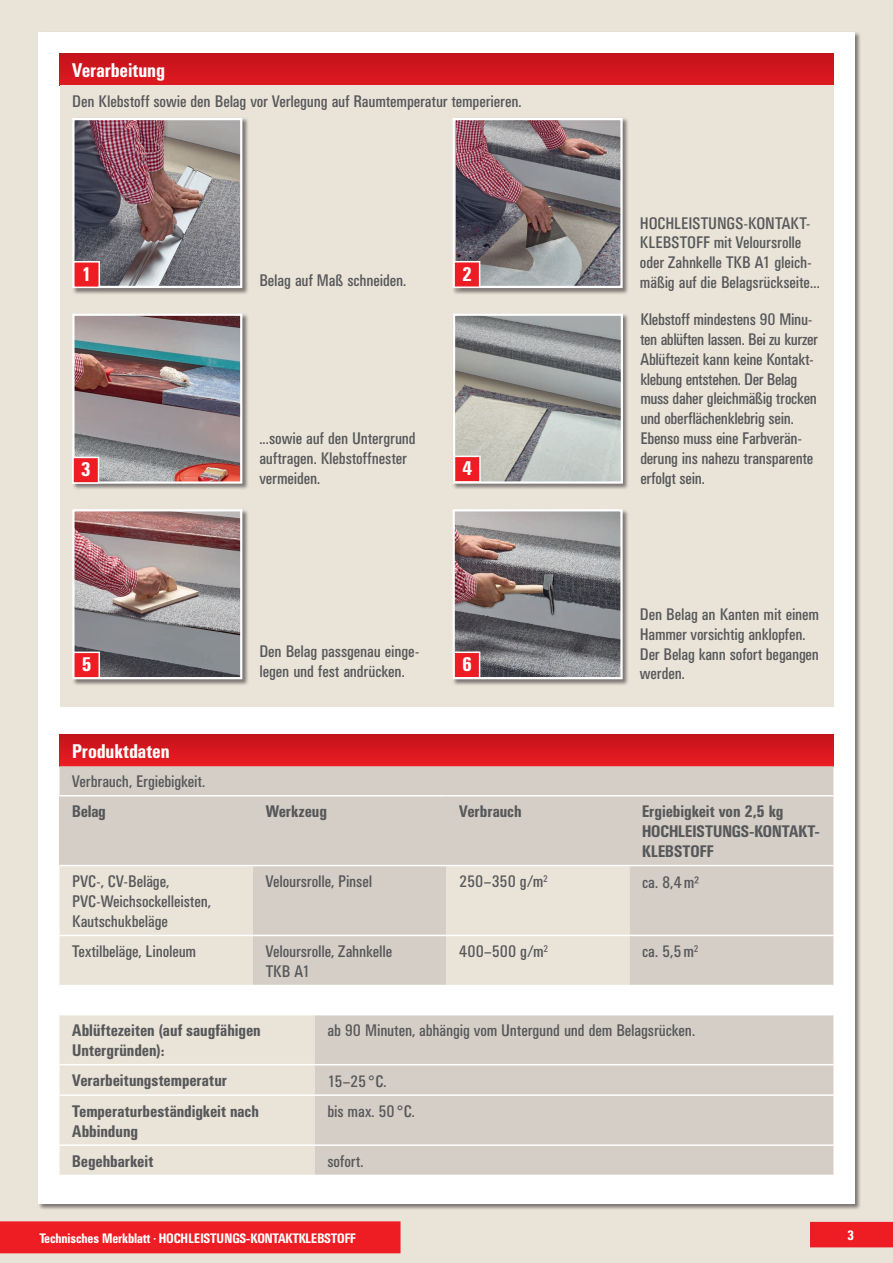
<style>
.page{position:relative;width:893px;height:1263px;background:#e9e3d8}
.page>*{position:absolute;margin:0;border:0;box-sizing:border-box;transform-origin:0 0}
.t1{font:500 condensed 19.5px "UN11";letter-spacing:.005em;color:#fff}
.t2{font:condensed 16.5px/19.8px "UN11";color:#57585a}
.t3{font:500 condensed 16.5px/19.8px "UN11";letter-spacing:.01em;color:#57585a}
.t4{font:500 condensed 13.5px "UN11";color:#fff}
.s1{font-family:"Univers"}
</style>
<div class="page">
<div style="left:38px;top:32px;width:817px;height:1171px;background:#fff"></div>
<div style="left:810px;top:1222px;width:83px;height:25px;background:#ee1d23"></div>
<div style="left:0;top:1221px;width:400px;height:32px;background:#ee1d23"></div>
<div style="left:60px;top:734px;width:773px;height:32px;background:linear-gradient(to bottom,#c2121a,#eb1c23)"></div>
<div style="left:60px;top:766px;width:773px;height:219px;background:#d5cec7"></div>
<div style="left:60px;top:796px;width:193px;height:69px;background:#d5cec7"></div>
<div style="left:60px;top:866px;width:193px;height:119px;background:#e9e3d8"></div>
<div style="left:446px;top:866px;width:183px;height:119px;background:#e9e3d8"></div>
<hr style="left:60px;top:795px;width:193px;height:1px;background:#fff">
<hr style="left:253px;top:795px;width:193px;height:1px;background:#fff">
<hr style="left:446px;top:795px;width:183px;height:1px;background:#fff">
<hr style="left:629px;top:795px;width:204px;height:1px;background:#fff">
<hr style="left:60px;top:865px;width:193px;height:1px;background:#fff">
<hr style="left:253px;top:865px;width:193px;height:1px;background:#fff">
<hr style="left:446px;top:865px;width:183px;height:1px;background:#fff">
<hr style="left:629px;top:865px;width:204px;height:1px;background:#fff">
<hr style="left:60px;top:935px;width:193px;height:1px;background:#fff">
<hr style="left:253px;top:935px;width:193px;height:1px;background:#fff">
<hr style="left:446px;top:935px;width:183px;height:1px;background:#fff">
<hr style="left:629px;top:935px;width:204px;height:1px;background:#fff">
<div style="left:60px;top:53px;width:773px;height:32px;background:linear-gradient(to right,#d1161e,#d1161e)"></div>
<div style="left:60px;top:85px;width:773px;height:622px;background:#e9e3d8"></div>
<div style="left:72px;top:118px;width:177px;height:177px;background:#231f20;opacity:.55"></div>
<img style="left:75px;top:121px;width:164px;height:164px">
<div style="left:72px;top:118px;width:170px;height:170px;border:2px solid #fff"></div>
<div style="left:452px;top:118px;width:177px;height:177px;background:#231f20;opacity:.55"></div>
<img style="left:457px;top:121px;width:163px;height:164px">
<div style="left:453px;top:118px;width:170px;height:170px;border:2px solid #fff"></div>
<div style="left:74px;top:262px;width:25px;height:25px;background:#ee1d23"></div>
<div style="left:73px;top:261px;width:27px;height:27px;border:2px solid #fff"></div>
<div style="left:454px;top:262px;width:26px;height:25px;background:#ee1d23"></div>
<div style="left:453px;top:261px;width:27px;height:27px;border:2px solid #fff"></div>
<div style="left:452px;top:509px;width:177px;height:177px;background:#231f20;opacity:.55"></div>
<img style="left:456px;top:512px;width:164px;height:164px">
<div style="left:453px;top:509px;width:170px;height:170px;border:2px solid #fff"></div>
<div style="left:454px;top:652px;width:26px;height:26px;background:#ee1d23"></div>
<div style="left:453px;top:651px;width:27px;height:27px;border:2px solid #fff"></div>
<div style="left:72px;top:509px;width:177px;height:177px;background:#231f20;opacity:.55"></div>
<img style="left:75px;top:512px;width:164px;height:164px">
<div style="left:72px;top:509px;width:170px;height:170px;border:2px solid #fff"></div>
<div style="left:74px;top:652px;width:25px;height:26px;background:#ee1d23"></div>
<div style="left:73px;top:652px;width:27px;height:27px;border:2px solid #fff"></div>
<div style="left:453px;top:313px;width:177px;height:177px;background:#231f20;opacity:.55"></div>
<img style="left:456px;top:317px;width:164px;height:164px">
<div style="left:453px;top:314px;width:170px;height:170px;border:2px solid #fff"></div>
<div style="left:454px;top:456px;width:26px;height:26px;background:#ee1d23"></div>
<div style="left:454px;top:456px;width:27px;height:27px;border:2px solid #fff"></div>
<div style="left:72px;top:313px;width:177px;height:177px;background:#231f20;opacity:.55"></div>
<img style="left:75px;top:317px;width:164px;height:164px">
<div style="left:72px;top:314px;width:170px;height:170px;border:2px solid #fff"></div>
<div style="left:73px;top:457px;width:26px;height:26px;background:#ee1d23"></div>
<div style="left:72px;top:457px;width:27px;height:27px;border:2px solid #fff"></div>
<div style="left:60px;top:1015px;width:255px;height:160px;background:#e9e3d8"></div>
<div style="left:315px;top:1015px;width:518px;height:160px;background:#d5cec7"></div>
<hr style="left:60px;top:1064px;width:255px;height:1px;background:#fff">
<hr style="left:315px;top:1064px;width:518px;height:1px;background:#fff">
<hr style="left:60px;top:1094px;width:255px;height:2px;background:#fff">
<hr style="left:315px;top:1094px;width:518px;height:2px;background:#fff">
<hr style="left:60px;top:1144px;width:255px;height:2px;background:#fff">
<hr style="left:315px;top:1144px;width:518px;height:2px;background:#fff">
<p class="t1" style="left:72px;top:59px;width:94px">Verarbeitung</p>
<p class="t2" style="left:72px;top:91px;width:451px">Den Klebstoff sowie den Belag vor Verlegung auf Raumtemperatur temperieren.</p>
<p class="t2" style="left:640px;top:213px;width:173px">HOCHLEISTUNGS-KONTAKT-<br>KLEBSTOFF mit Veloursrolle oder Zahnkelle TKB A1 gleich-</p>
<p class="t1" style="left:82px;top:263px;width:11px">1</p>
<p class="t1" style="left:462px;top:263px;width:11px">2</p>
<p class="t2" style="left:259px;top:270px;width:148px">Belag auf Maß schneiden.</p>
<p class="t2" style="left:640px;top:272px;width:181px">mäßig auf die Belagsrückseite...</p>
<p class="t2" style="left:259px;top:428px;width:158px">...sowie auf den Untergrund auftragen. Klebstoffnester vermeiden.</p>
<p class="t1" style="left:81px;top:458px;width:11px">3</p>
<p class="t1" style="left:462px;top:457px;width:11px">4</p>
<p class="t2" style="left:259px;top:642px;width:161px">Den Belag passgenau einge&shy;legen und fest andrücken.</p>
<p class="t1" style="left:82px;top:653px;width:11px">5</p>
<p class="t1" style="left:462px;top:653px;width:11px">6</p>
<p class="t2" style="left:640px;top:309px;width:179px">Klebstoff mindestens 90 Minu&shy;ten ablüften lassen. Bei zu kurzer<br>Ablüftezeit kann keine Kontakt&shy;klebung entstehen. Der Belag muss daher gleichmäßig trocken und oberflächenklebrig sein.<br>Ebenso muss eine Farbverän&shy;derung ins nahezu transparente erfolgt sein.</p>
<p class="t2" style="left:640px;top:604px;width:181px">Den Belag an Kanten mit einem<br>Hammer vorsichtig anklopfen.<br>Der Belag kann sofort begangen werden.</p>
<p class="t1" style="left:72px;top:740px;width:99px">Produktdaten</p>
<p class="t2" style="left:72px;top:771px;width:134px">Verbrauch, Ergiebigkeit.</p>
<p class="t3" style="left:72px;top:801px;width:35px">Belag</p>
<p class="t3" style="left:266px;top:801px;width:63px">Werkzeug</p>
<p class="t3" style="left:459px;top:801px;width:64px">Verbrauch</p>
<p class="t3" style="left:642px;top:801px;width:179px">Ergiebigkeit von 2,5 kg<br>HOCHLEISTUNGS-KONTAKT-<br>KLEBSTOFF</p>
<p class="t2" style="left:72px;top:871px;width:140px">PVC-, CV-Beläge,<br>PVC-Weichsockelleisten,<br>Kautschukbeläge</p>
<p class="t2" style="left:266px;top:871px;width:108px">Veloursrolle, Pinsel</p>
<p class="t2" style="left:459px;top:871px;width:90px">250–350 g/m<sup>2</sup></p>
<p class="t2" style="left:642px;top:872px;width:58px">ca. 8,4m<span class="s1">²</span></p>
<p class="t2" style="left:72px;top:941px;width:125px">Textilbeläge, Linoleum</p>
<p class="t2" style="left:266px;top:941px;width:128px">Veloursrolle, Zahnkelle<br>TKB A1</p>
<p class="t2" style="left:459px;top:941px;width:90px">400–500 g/m<sup>2</sup></p>
<p class="t2" style="left:642px;top:941px;width:58px">ca. 5,5m<sup>2</sup></p>
<p class="t3" style="left:72px;top:1020px;width:190px">Ablüftezeiten (auf saugfähigen<br>Untergründen):</p>
<p class="t2" style="left:327px;top:1021px;width:369px">ab 90 Minuten, abhängig vom Untergund und dem Belagsrücken.</p>
<p class="t3" style="left:72px;top:1070px;width:156px">Verarbeitungstemperatur</p>
<p class="t2" style="left:327px;top:1071px;width:60px">15–25 <span class="s1">°</span>C.</p>
<p class="t3" style="left:72px;top:1101px;width:188px">Temperaturbeständigkeit nach<br>Abbindung</p>
<p class="t2" style="left:327px;top:1101px;width:89px">bis max. 50<span class="s1">°</span>C.</p>
<p class="t3" style="left:72px;top:1151px;width:82px">Begehbarkeit</p>
<p class="t2" style="left:327px;top:1151px;width:37px">sofort.</p>
<p class="t4" style="left:39px;top:1230px;width:318px">Technisches Merkblatt <sup>•</sup> HOCHLEISTUNGS-KONTAKTKLEBSTOFF</p>
<p class="t4" style="left:847px;top:1227px;width:8px">3</p>
</div>
